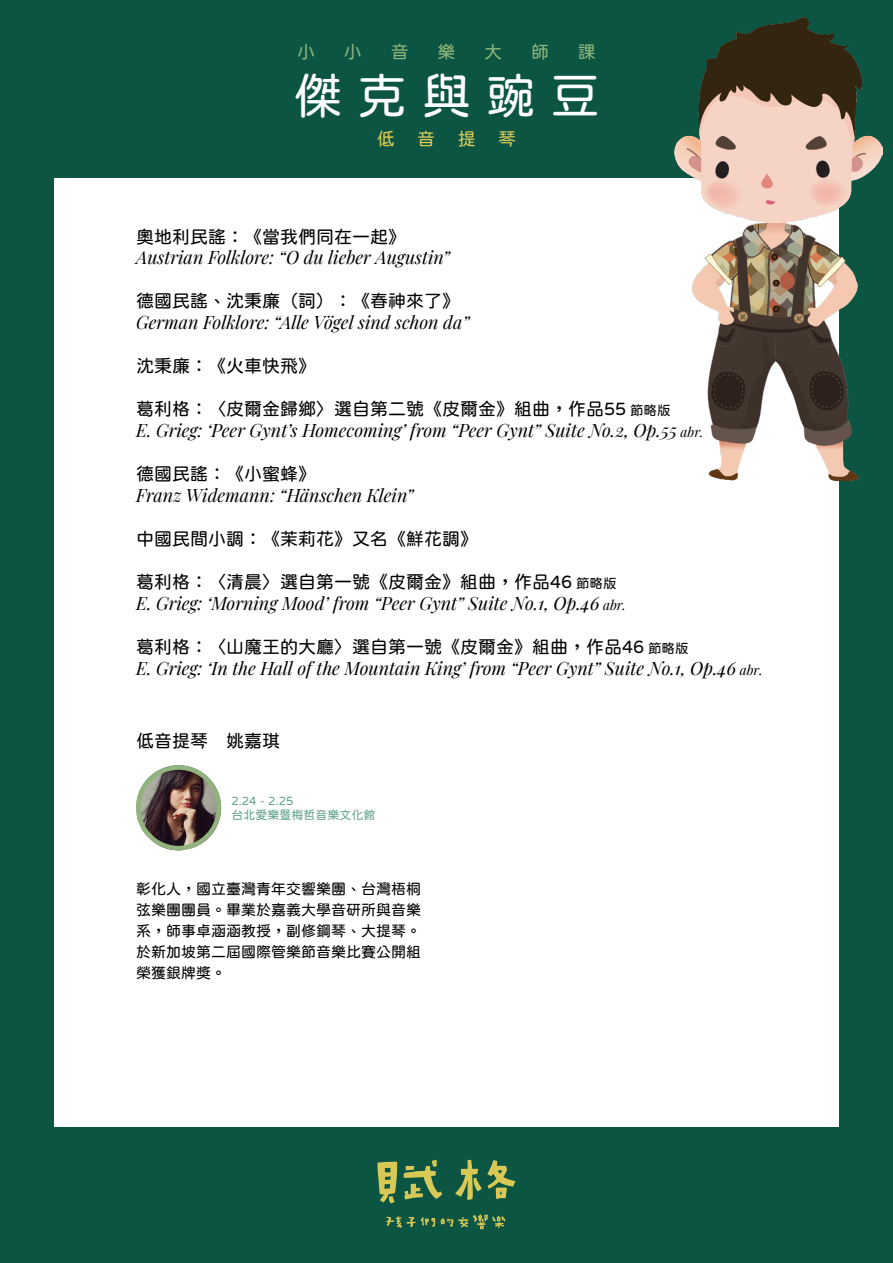
<style>
.page{position:relative;width:893px;height:1263px;background:#0c5542}
.page>*{position:absolute;margin:0;border:0;box-sizing:border-box;transform-origin:0 0}
.t1{font:49.5px "jf openhuninn 2.0";letter-spacing:.3em;color:#fff}
.t2{font:italic 18px "Playfair Display";color:#000}
.t3{font:18px "jf openhuninn 2.0";color:#000}
.t4{font:18px "jf openhuninn 2.0";color:#8eb57c}
.t5{font:18px "jf openhuninn 2.0";color:#dac958}
.t6{font:15px/21px "jf openhuninn 2.0";color:#000;text-align:justify}
.t7{font:12px/14.4px "jf openhuninn 2.0";color:#63a28e}
.s1{font-size:13.5px}
</style>
<div class="page">
<div style="left:54px;top:179px;width:785px;height:948px;background:#fff"></div>
<img style="left:136px;top:765px;width:85px;height:85px;border-radius:43px">
<div style="left:136px;top:765px;width:85px;height:85px;border:4px solid #92b37e;border-radius:50%"></div>
<svg style="left:386px;top:1216px;width:49px;height:12px"></svg>
<svg style="left:441px;top:1214px;width:64px;height:15px"></svg>
<svg style="left:455px;top:1160px;width:61px;height:40px"></svg>
<svg style="left:377px;top:1161px;width:20px;height:42px"></svg>
<svg style="left:404px;top:1160px;width:38px;height:39px"></svg>
<img style="left:674px;top:17px;width:208px;height:463px">
<p class="t4" style="left:297px;top:40px;width:19px">小</p>
<p class="t4" style="left:344px;top:40px;width:19px">小</p>
<p class="t4" style="left:391px;top:40px;width:19px">音</p>
<p class="t4" style="left:437px;top:40px;width:19px">樂</p>
<p class="t4" style="left:484px;top:40px;width:19px">大</p>
<p class="t4" style="left:531px;top:40px;width:19px">師</p>
<p class="t4" style="left:578px;top:40px;width:19px">課</p>
<h1 class="t1" style="left:293px;top:63px;width:308px">傑克與豌豆</h1>
<p class="t5" style="left:377px;top:127px;width:20px">低</p>
<p class="t5" style="left:417px;top:127px;width:19px">音</p>
<p class="t5" style="left:458px;top:127px;width:19px">提</p>
<p class="t5" style="left:498px;top:127px;width:19px">琴</p>
<p class="t3" style="left:136px;top:225px;width:271px">奧地利民謠：《當我們同在一起》</p>
<p class="t2" style="left:136px;top:243px;width:316px">Austrian Folklore: “O du lieber Augustin”</p>
<p class="t3" style="left:136px;top:289px;width:325px">德國民謠、沈秉廉（詞）：《春神來了》</p>
<p class="t2" style="left:136px;top:308px;width:335px">German Folklore: “Alle Vögel sind schon da”</p>
<p class="t3" style="left:136px;top:354px;width:181px">沈秉廉：《火車快飛》</p>
<p class="t3" style="left:136px;top:397px;width:536px">葛利格：〈皮爾金歸鄉〉選自第二號《皮爾金》組曲，作品55 <span class="s1">節略版</span></p>
<p class="t2" style="left:136px;top:416px;width:569px">E. Grieg: ‘Peer Gynt’s Homecoming’ from “Peer Gynt” Suite No.2, Op.55 <span class="s1">abr.</span></p>
<p class="t3" style="left:136px;top:462px;width:181px">德國民謠：《小蜜蜂》</p>
<p class="t2" style="left:136px;top:481px;width:279px">Franz Widemann: “Hänschen Klein”</p>
<p class="t3" style="left:136px;top:527px;width:344px">中國民間小調：《茉莉花》又名《鮮花調》</p>
<p class="t3" style="left:136px;top:570px;width:482px">葛利格：〈清晨〉選自第一號《皮爾金》組曲，作品46 <span class="s1">節略版</span></p>
<p class="t2" style="left:136px;top:589px;width:491px">E. Grieg: ‘Morning Mood’ from “Peer Gynt” Suite No.1, Op.46 <span class="s1">abr.</span></p>
<p class="t3" style="left:136px;top:635px;width:554px">葛利格：〈山魔王的大廳〉選自第一號《皮爾金》組曲，作品46 <span class="s1">節略版</span></p>
<p class="t2" style="left:136px;top:654px;width:628px">E. Grieg: ‘In the Hall of the Mountain King’ from “Peer Gynt” Suite No.1, Op.46 <span class="s1">abr.</span></p>
<p class="t3" style="left:136px;top:728px;width:145px">低音提琴　姚嘉琪</p>
<p class="t7" style="left:231px;top:793px;width:145px">2.24 - 2.25<br>台北愛樂暨梅哲音樂文化館</p>
<p class="t6" style="left:136px;top:878px;width:287px">彰化人，國立臺灣青年交響樂團、台灣梧桐弦樂團團員。畢業於嘉義大學音研所與音樂系，師事卓涵涵教授，副修鋼琴、大提琴。於新加坡第二屆國際管樂節音樂比賽公開組榮獲銀牌獎。</p>
</div>
